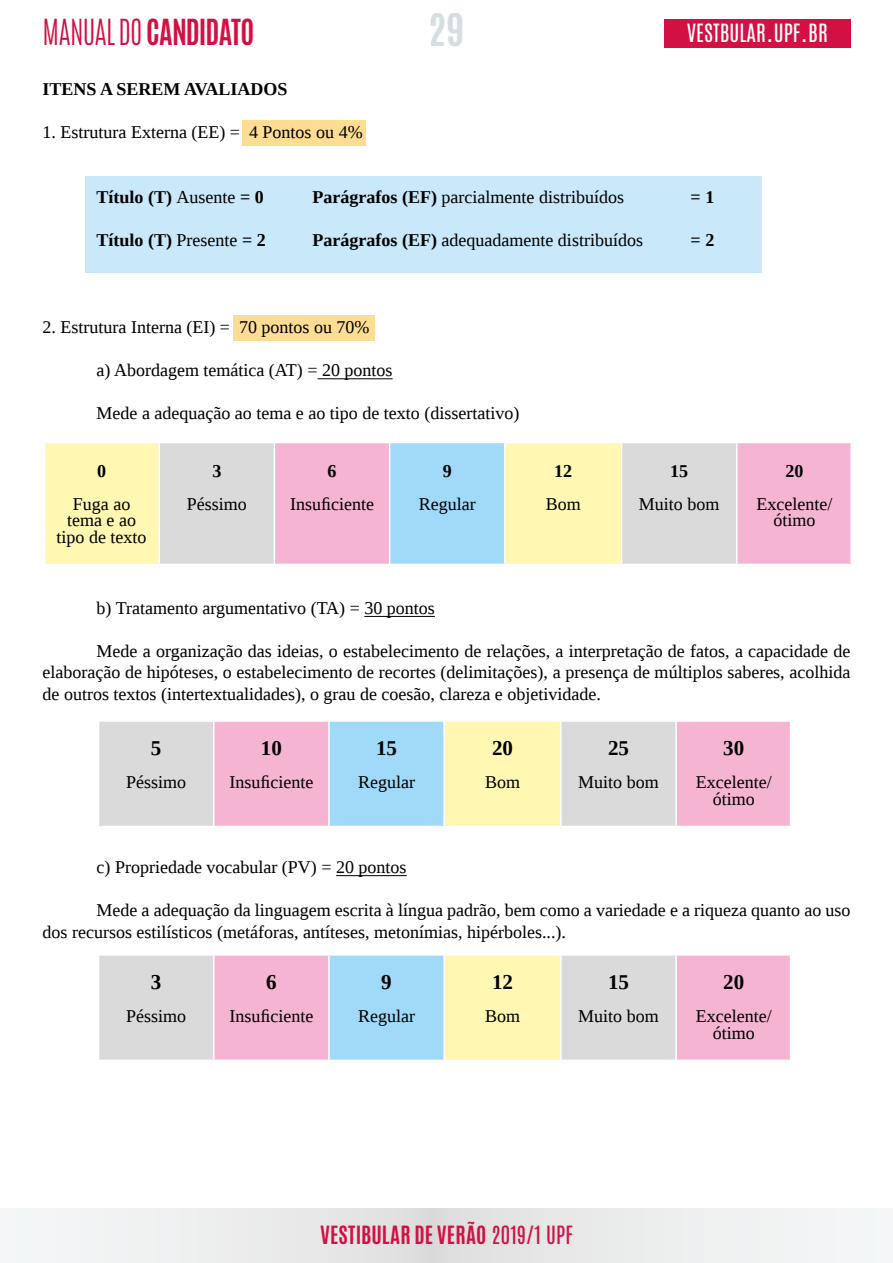
<style>
.page{position:relative;width:893px;height:1263px;background:#fff}
.page>*{position:absolute;margin:0;border:0;box-sizing:border-box;transform-origin:0 0}
.t1{font:700 37.5px "Antonio";color:#d5dee2;scale:1.05 1}
.t2{font:700 30px "Antonio";letter-spacing:-.03em;color:#d31043;scale:.95 1}
.t3{font:700 21px "Antonio";letter-spacing:.005em;color:#d31043}
.t4{font:700 21px "Liberation Serif";color:#000}
.t5{font:21px "Antonio";color:#fff}
.t6{font:18px/21.6px "Liberation Serif";color:#000;text-align:justify}
.t7{font:700 18px "Liberation Serif";color:#000}
.s1{font-weight:300}
.s2{font-size:30px}
.s3{font-weight:400}
.s4{font-weight:700}
</style>
<div class="page">
<svg style="left:0;top:1208px;width:893px;height:55px"></svg>
<div style="left:664px;top:19px;width:186px;height:28px;background:#d31043"></div>
<div style="left:243px;top:120px;width:123px;height:26px;background:#fddc93"></div>
<div style="left:234px;top:315px;width:141px;height:26px;background:#fddc93"></div>
<div style="left:85px;top:177px;width:676px;height:96px;background:#c9e9fb"></div>
<hr style="left:318px;top:378px;width:75px;height:1px;background:#000">
<hr style="left:364px;top:616px;width:71px;height:1px;background:#000">
<hr style="left:336px;top:875px;width:71px;height:1px;background:#000">
<div style="left:46px;top:443px;width:112px;height:121px;background:#fff7b2"></div>
<div style="left:160px;top:443px;width:114px;height:121px;background:#dadada"></div>
<svg style="left:275px;top:443px;width:575px;height:121px;background:#f0cfcc"></svg>
<div style="left:390px;top:442px;width:115px;height:123px;background:#a1daf8"></div>
<hr style="left:389px;top:443px;width:1px;height:121px;background:#fff">
<hr style="left:504px;top:443px;width:2px;height:121px;background:#fff">
<hr style="left:621px;top:443px;width:1px;height:121px;background:#fff">
<hr style="left:736px;top:443px;width:1px;height:121px;background:#fff">
<hr style="left:390px;top:440px;width:115px;height:3px;background:#fff">
<hr style="left:390px;top:564px;width:115px;height:3px;background:#fff">
<div style="left:99px;top:722px;width:114px;height:104px;background:#dadada"></div>
<svg style="left:214px;top:722px;width:576px;height:104px;background:#ecc1d4"></svg>
<div style="left:329px;top:720px;width:115px;height:107px;background:#a1daf8"></div>
<div style="left:444px;top:720px;width:117px;height:107px;background:#fff7b2"></div>
<hr style="left:328px;top:722px;width:2px;height:104px;background:#fff">
<hr style="left:443px;top:722px;width:2px;height:104px;background:#fff">
<hr style="left:560px;top:722px;width:2px;height:104px;background:#fff">
<hr style="left:675px;top:722px;width:2px;height:104px;background:#fff">
<hr style="left:329px;top:719px;width:115px;height:3px;background:#fff">
<hr style="left:444px;top:719px;width:117px;height:3px;background:#fff">
<hr style="left:329px;top:826px;width:115px;height:3px;background:#fff">
<hr style="left:444px;top:826px;width:117px;height:3px;background:#fff">
<div style="left:99px;top:956px;width:114px;height:104px;background:#dadada"></div>
<svg style="left:214px;top:956px;width:576px;height:104px;background:#ecc1d5"></svg>
<div style="left:329px;top:954px;width:115px;height:107px;background:#a1daf8"></div>
<div style="left:444px;top:954px;width:117px;height:107px;background:#fff7b2"></div>
<hr style="left:328px;top:956px;width:2px;height:104px;background:#fff">
<hr style="left:443px;top:956px;width:2px;height:104px;background:#fff">
<hr style="left:560px;top:956px;width:2px;height:104px;background:#fff">
<hr style="left:675px;top:956px;width:2px;height:104px;background:#fff">
<hr style="left:329px;top:953px;width:115px;height:3px;background:#fff">
<hr style="left:444px;top:953px;width:117px;height:3px;background:#fff">
<hr style="left:329px;top:1060px;width:115px;height:3px;background:#fff">
<hr style="left:444px;top:1060px;width:117px;height:3px;background:#fff">
<h2 class="t2" style="left:43px;top:9px;width:225px"><span class="s1">MANUAL DO</span> CANDIDATO</h2>
<h1 class="t1" style="left:428px;top:1px;width:36px">29</h1>
<p class="t5" style="left:687px;top:18px;width:142px">VESTBULAR<span class="s2">.</span>UPF<span class="s2">.</span>BR</p>
<p class="t7" style="left:43px;top:77px;width:246px">ITENS A SEREM AVALIADOS</p>
<p class="t6" style="left:43px;top:121px;width:322px">1. Estrutura Externa (EE) = 4 Pontos ou 4%</p>
<p class="t7" style="left:97px;top:185px;width:169px">Título (T) <span class="s3">Ausente</span> = 0</p>
<p class="t6" style="left:313px;top:186px;width:313px"><span class="s4">Parágrafos (EF)</span> parcialmente distribuídos</p>
<p class="t7" style="left:691px;top:185px;width:25px">= 1</p>
<p class="t7" style="left:97px;top:228px;width:171px">Título (T) <span class="s3">Presente</span> = 2</p>
<p class="t6" style="left:313px;top:229px;width:332px"><span class="s4">Parágrafos (EF)</span> adequadamente distribuídos</p>
<p class="t7" style="left:691px;top:228px;width:25px">= 2</p>
<p class="t6" style="left:43px;top:316px;width:329px">2. Estrutura Interna (EI) = 70 pontos ou 70%</p>
<p class="t6" style="left:97px;top:359px;width:298px">a) Abordagem temática (AT) = 20 pontos</p>
<p class="t6" style="left:97px;top:402px;width:424px">Mede a adequação ao tema e ao tipo de texto (dissertativo)</p>
<p class="t7" style="left:97px;top:459px;width:10px">0</p>
<p class="t6" style="left:73px;top:493px;width:59px">Fuga ao</p>
<p class="t6" style="left:67px;top:509px;width:70px">tema e ao</p>
<p class="t6" style="left:57px;top:526px;width:91px">tipo de texto</p>
<p class="t7" style="left:212px;top:459px;width:10px">3</p>
<p class="t6" style="left:187px;top:493px;width:62px">Péssimo</p>
<p class="t7" style="left:328px;top:459px;width:10px">6</p>
<p class="t6" style="left:290px;top:493px;width:85px">Insuficiente</p>
<p class="t7" style="left:443px;top:459px;width:10px">9</p>
<p class="t6" style="left:419px;top:493px;width:58px">Regular</p>
<p class="t7" style="left:554px;top:459px;width:19px">12</p>
<p class="t6" style="left:546px;top:493px;width:37px">Bom</p>
<p class="t7" style="left:670px;top:459px;width:19px">15</p>
<p class="t6" style="left:639px;top:493px;width:82px">Muito bom</p>
<p class="t7" style="left:785px;top:459px;width:19px">20</p>
<p class="t6" style="left:756px;top:493px;width:77px">Excelente/</p>
<p class="t6" style="left:773px;top:509px;width:44px">ótimo</p>
<p class="t6" style="left:97px;top:597px;width:340px">b) Tratamento argumentativo (TA) = 30 pontos</p>
<p class="t6" style="left:43px;top:640px;width:809px;text-indent:54px">Mede a organização das ideias, o estabelecimento de relações, a interpretação de fatos, a capacidade de elaboração de hipóteses, o estabelecimento de recortes (delimitações), a presença de múltiplos saberes, acolhida de outros textos (intertextualidades), o grau de coesão, clareza e objetividade.</p>
<p class="t4" style="left:151px;top:734px;width:12px">5</p>
<p class="t6" style="left:126px;top:771px;width:62px">Péssimo</p>
<p class="t4" style="left:261px;top:734px;width:22px">10</p>
<p class="t6" style="left:229px;top:771px;width:85px">Insuficiente</p>
<p class="t4" style="left:376px;top:734px;width:23px">15</p>
<p class="t6" style="left:358px;top:771px;width:58px">Regular</p>
<p class="t4" style="left:492px;top:734px;width:22px">20</p>
<p class="t6" style="left:485px;top:771px;width:37px">Bom</p>
<p class="t4" style="left:608px;top:734px;width:22px">25</p>
<p class="t6" style="left:578px;top:771px;width:82px">Muito bom</p>
<p class="t4" style="left:723px;top:734px;width:22px">30</p>
<p class="t6" style="left:696px;top:771px;width:77px">Excelente/</p>
<p class="t6" style="left:713px;top:788px;width:44px">ótimo</p>
<p class="t6" style="left:97px;top:856px;width:312px">c) Propriedade vocabular (PV) = 20 pontos</p>
<p class="t6" style="left:43px;top:899px;width:809px;text-indent:54px">Mede a adequação da linguagem escrita à língua padrão, bem como a variedade e a riqueza quanto ao uso dos recursos estilísticos (metáforas, antíteses, metonímias, hipérboles...).</p>
<p class="t4" style="left:151px;top:968px;width:12px">3</p>
<p class="t6" style="left:126px;top:1005px;width:62px">Péssimo</p>
<p class="t4" style="left:266px;top:968px;width:12px">6</p>
<p class="t6" style="left:229px;top:1005px;width:85px">Insuficiente</p>
<p class="t4" style="left:381px;top:968px;width:12px">9</p>
<p class="t6" style="left:358px;top:1005px;width:58px">Regular</p>
<p class="t4" style="left:492px;top:968px;width:22px">12</p>
<p class="t6" style="left:485px;top:1005px;width:37px">Bom</p>
<p class="t4" style="left:608px;top:968px;width:22px">15</p>
<p class="t6" style="left:578px;top:1005px;width:82px">Muito bom</p>
<p class="t4" style="left:723px;top:968px;width:22px">20</p>
<p class="t6" style="left:696px;top:1005px;width:77px">Excelente/</p>
<p class="t6" style="left:713px;top:1022px;width:44px">ótimo</p>
<p class="t3" style="left:320px;top:1219px;width:254px">VESTIBULAR DE VERÃO <span class="s3">2019/1 UPF</span></p>
</div>
